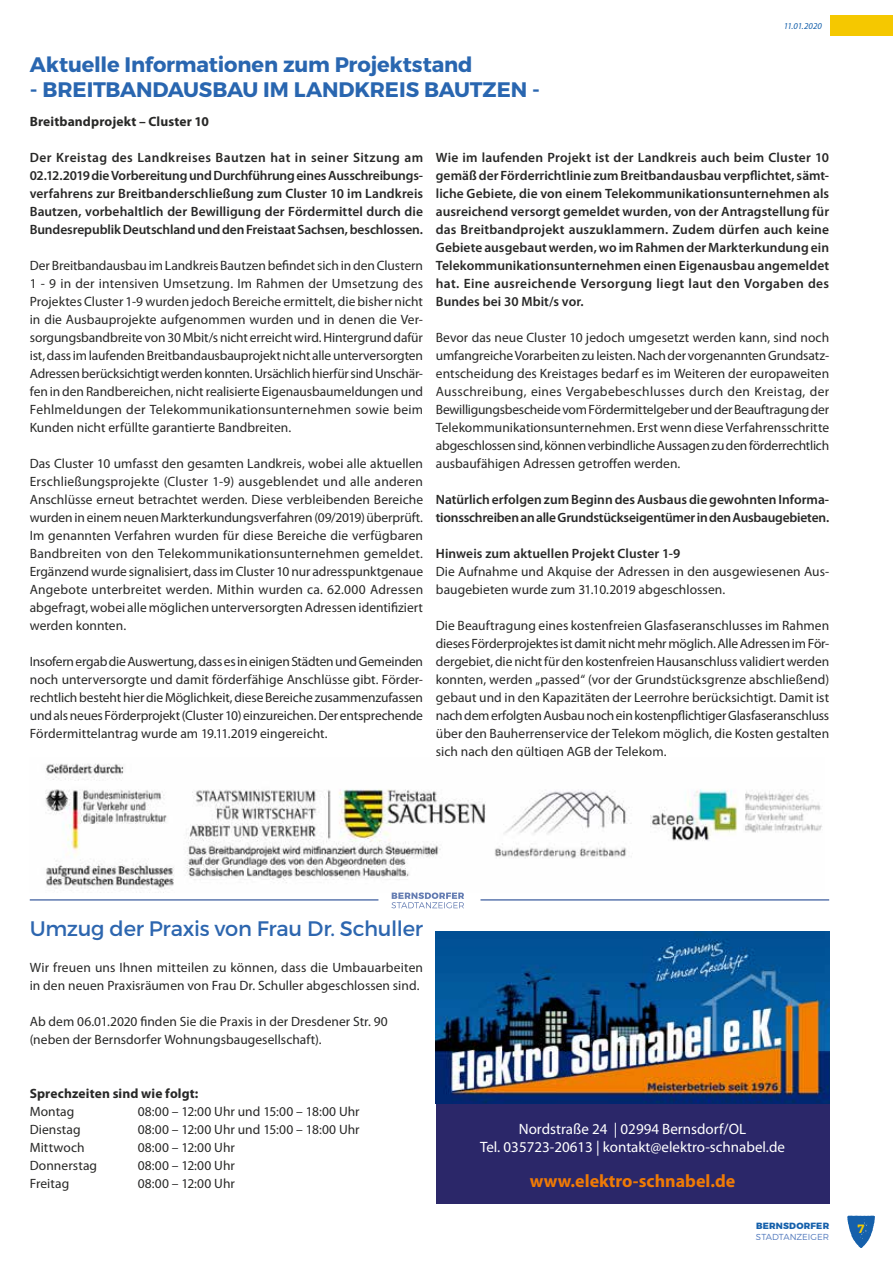
<style>
.page{position:relative;width:893px;height:1263px;background:#fff}
.page>*{position:absolute;margin:0;border:0;box-sizing:border-box;transform-origin:0 0}
.t1{font:700 21px "Montserrat";letter-spacing:-.01em;color:#2966b0}
.t2{font:21px "Montserrat";letter-spacing:-.01em;color:#2d66af}
.t3{font:700 18px "Myriad Pro";color:#ef7a05}
.t4{font:15px/18px "Myriad Pro";color:#fff;text-align:center}
.t5{font:13.5px/18px "Myriad Pro";letter-spacing:.005em;color:#282827;text-align:justify}
.t6{font:600 13.5px/18px "Myriad Pro";color:#282827;text-align:justify}
.t7{font:700 13.5px "Myriad Pro";letter-spacing:.01em;color:#282827}
.t8{font:600 12px "Montserrat";color:#f6ca00}
.t9{font:800 9px "Montserrat";letter-spacing:.025em;color:#1560ab}
.t10{font:italic 9px "Myriad Pro";letter-spacing:-.01em;color:#1560ab}
.t11{font:300 8.7px "Montserrat";color:#537abd}
</style>
<div class="page">
<svg style="left:847px;top:1215px;width:28px;height:33px"></svg>
<div style="left:830px;top:15px;width:63px;height:21px;background:#f5c800"></div>
<img style="left:45px;top:763px;width:777px;height:126px">
<hr style="left:30px;top:899px;width:348px;height:2px;background:#5d78af">
<hr style="left:480px;top:899px;width:349px;height:2px;background:#5d78af">
<svg style="left:391px;top:892px;width:73px;height:16px"></svg>
<div style="left:436px;top:931px;width:393px;height:272px;background:#2b2769"></div>
<img style="left:436px;top:931px;width:393px;height:173px">
<h1 class="t1" style="left:30px;top:52px;width:444px">Aktuelle Informationen zum Projektstand</h1>
<h1 class="t1" style="left:30px;top:77px;width:512px">- BREITBANDAUSBAU IM LANDKREIS BAUTZEN -</h1>
<p class="t7" style="left:30px;top:113px;width:181px">Breitbandprojekt – Cluster 10</p>
<p class="t10" style="left:784px;top:20px;width:40px">11.01.2020</p>
<p class="t6" style="left:30px;top:148px;width:395px">Der Kreistag des Landkreises Bautzen hat in seiner Sitzung am 02.12.2019 die Vorbereitung und Durchführung eines Ausschreibungs&shy;verfahrens zur Breitbanderschließung zum Cluster 10 im Landkreis Bautzen, vorbehaltlich der Bewilligung der Fördermittel durch die Bundesrepublik Deutschland und den Freistaat Sachsen, beschlossen.</p>
<p class="t5" style="left:30px;top:256px;width:395px">Der Breitbandausbau im Landkreis Bautzen befindet sich in den Clustern 1 - 9 in der intensiven Umsetzung. Im Rahmen der Umsetzung des Projektes Cluster 1-9 wurden jedoch Bereiche ermittelt, die bisher nicht in die Ausbauprojekte aufgenommen wurden und in denen die Ver&shy;sorgungsbandbreite von 30 Mbit/s nicht erreicht wird. Hintergrund dafür ist, dass im laufenden Breitbandausbauprojekt nicht alle unterversorgten Adressen berücksichtigt werden konnten. Ursächlich hierfür sind Unschär&shy;fen in den Randbereichen, nicht realisierte Eigenausbaumeldungen und Fehlmeldungen der Telekommunikationsunternehmen sowie beim Kunden nicht erfüllte garantierte Bandbreiten.</p>
<p class="t5" style="left:30px;top:454px;width:395px">Das Cluster 10 umfasst den gesamten Landkreis, wobei alle aktuellen Erschließungsprojekte (Cluster 1-9) ausgeblendet und alle anderen Anschlüsse erneut betrachtet werden. Diese verbleibenden Bereiche wurden in einem neuen Markterkundungsverfahren (09/2019) überprüft.<br>Im genannten Verfahren wurden für diese Bereiche die verfügbaren Bandbreiten von den Telekommunikationsunternehmen gemeldet.<br>Ergänzend wurde signalisiert, dass im Cluster 10 nur adresspunktgenaue Angebote unterbreitet werden. Mithin wurden ca. 62.000 Adressen abgefragt, wobei alle möglichen unterversorgten Adressen identifiziert werden konnten.</p>
<p class="t5" style="left:30px;top:652px;width:395px">Insofern ergab die Auswertung, dass es in einigen Städten und Gemeinden noch unterversorgte und damit förderfähige Anschlüsse gibt. Förder&shy;rechtlich besteht hier die Möglichkeit, diese Bereiche zusammenzufassen und als neues Förderprojekt (Cluster 10) einzureichen. Der entsprechende Fördermittelantrag wurde am 19.11.2019 eingereicht.</p>
<p class="t6" style="left:436px;top:148px;width:395px">Wie im laufenden Projekt ist der Landkreis auch beim Cluster 10 gemäß der Förderrichtlinie zum Breitbandausbau verpflichtet, sämt&shy;liche Gebiete, die von einem Telekommunikationsunternehmen als ausreichend versorgt gemeldet wurden, von der Antragstellung für das Breitbandprojekt auszuklammern. Zudem dürfen auch keine Gebiete ausgebaut werden, wo im Rahmen der Markterkundung ein Telekommunikationsunternehmen einen Eigenausbau angemeldet hat. Eine ausreichende Versorgung liegt laut den Vorgaben des Bundes bei 30 Mbit/s vor.</p>
<p class="t5" style="left:436px;top:328px;width:395px">Bevor das neue Cluster 10 jedoch umgesetzt werden kann, sind noch umfangreiche Vorarbeiten zu leisten. Nach der vorgenannten Grundsatz&shy;entscheidung des Kreistages bedarf es im Weiteren der europaweiten Ausschreibung, eines Vergabebeschlusses durch den Kreistag, der Bewilligungsbescheide vom Fördermittelgeber und der Beauftragung der Telekommunikationsunternehmen. Erst wenn diese Verfahrensschritte abgeschlossen sind, können verbindliche Aussagen zu den förderrechtlich ausbaufähigen Adressen getroffen werden.</p>
<p class="t6" style="left:436px;top:490px;width:395px">Natürlich erfolgen zum Beginn des Ausbaus die gewohnten Informa&shy;tionsschreiben an alle Grundstückseigentümer in den Ausbaugebieten.</p>
<p class="t6" style="left:436px;top:544px;width:246px">Hinweis zum aktuellen Projekt Cluster 1-9</p>
<p class="t5" style="left:436px;top:562px;width:395px">Die Aufnahme und Akquise der Adressen in den ausgewiesenen Aus&shy;baugebieten wurde zum 31.10.2019 abgeschlossen.</p>
<p class="t5" style="left:436px;top:616px;width:395px">Die Beauftragung eines kostenfreien Glasfaseranschlusses im Rahmen dieses Förderprojektes ist damit nicht mehr möglich. Alle Adressen im För&shy;dergebiet, die nicht für den kostenfreien Hausanschluss validiert werden konnten, werden „passed“ (vor der Grundstücksgrenze abschließend) gebaut und in den Kapazitäten der Leerrohre berücksichtigt. Damit ist nach dem erfolgten Ausbau noch ein kostenpflichtiger Glasfaseranschluss über den Bauherrenservice der Telekom möglich, die Kosten gestalten sich nach den gültigen AGB der Telekom.</p>
<h1 class="t2" style="left:30px;top:916px;width:395px">Umzug der Praxis von Frau Dr. Schuller</h1>
<p class="t5" style="left:30px;top:958px;width:395px">Wir freuen uns Ihnen mitteilen zu können, dass die Umbauarbeiten in den neuen Praxisräumen von Frau Dr. Schuller abgeschlossen sind.</p>
<p class="t5" style="left:30px;top:1012px;width:360px">Ab dem 06.01.2020 finden Sie die Praxis in der Dresdener Str. 90 (neben der Bernsdorfer Wohnungsbaugesellschaft).</p>
<p class="t7" style="left:30px;top:1085px;width:170px">Sprechzeiten sind wie folgt:</p>
<p class="t5" style="left:30px;top:1102px;width:46px">Montag</p>
<p class="t5" style="left:138px;top:1102px;width:223px">08:00 – 12:00 Uhr und 15:00 – 18:00 Uhr</p>
<p class="t5" style="left:30px;top:1120px;width:52px">Dienstag</p>
<p class="t5" style="left:138px;top:1120px;width:223px">08:00 – 12:00 Uhr und 15:00 – 18:00 Uhr</p>
<p class="t5" style="left:30px;top:1138px;width:56px">Mittwoch</p>
<p class="t5" style="left:138px;top:1138px;width:99px">08:00 – 12:00 Uhr</p>
<p class="t5" style="left:30px;top:1156px;width:69px">Donnerstag</p>
<p class="t5" style="left:138px;top:1156px;width:99px">08:00 – 12:00 Uhr</p>
<p class="t5" style="left:30px;top:1174px;width:41px">Freitag</p>
<p class="t5" style="left:138px;top:1174px;width:99px">08:00 – 12:00 Uhr</p>
<p class="t4" style="left:480px;top:1119px;width:307px">Nordstraße 24 | 02994 Bernsdorf/OL<br>Tel. 035723-20613 | kontakt@elektro-schnabel.de</p>
<h2 class="t3" style="left:530px;top:1169px;width:207px">www.elektro-schnabel.de</h2>
<p class="t9" style="left:756px;top:1220px;width:75px">BERNSDORFER</p>
<p class="t11" style="left:756px;top:1231px;width:75px">STADTANZEIGER</p>
<p class="t8" style="left:858px;top:1221px;width:9px">7</p>
</div>
